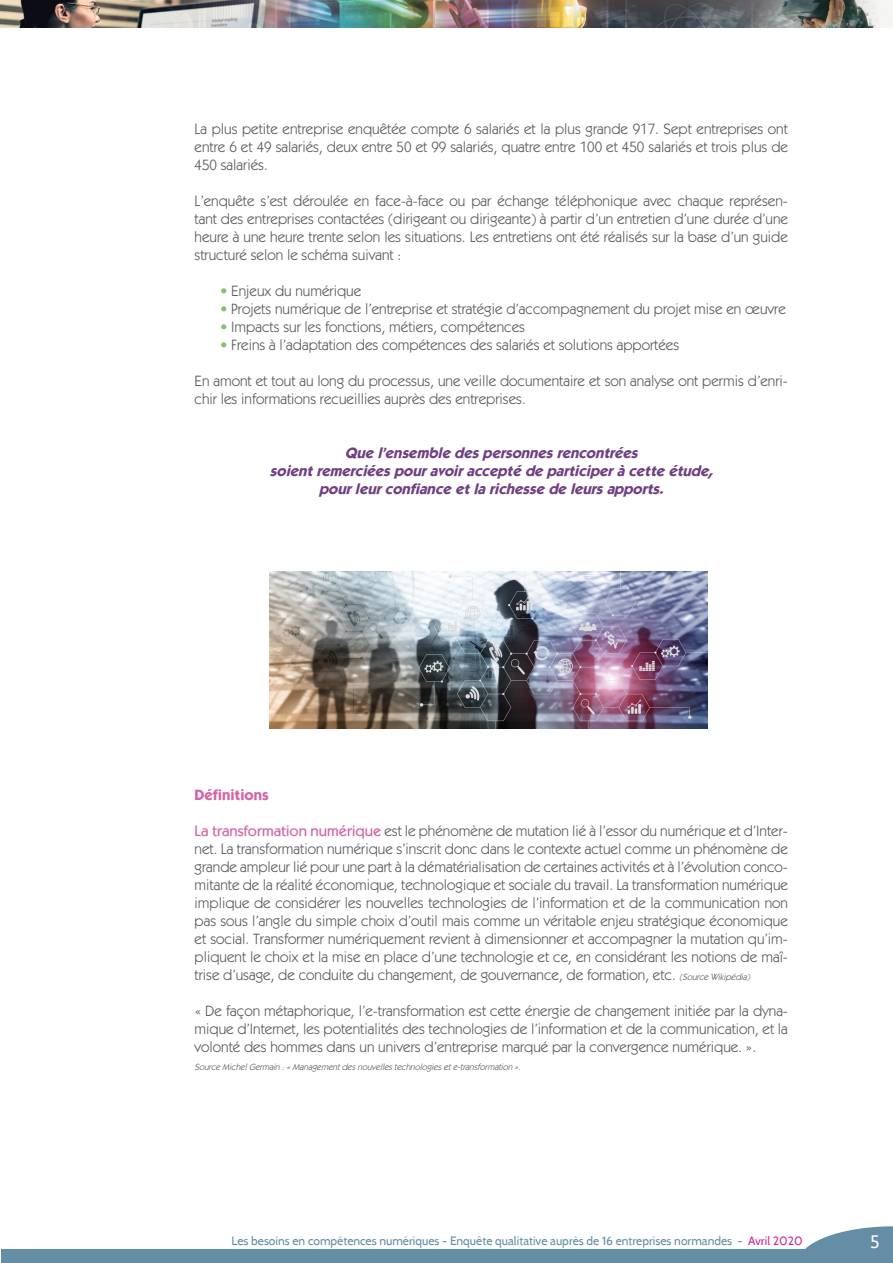
<style>
.page{position:relative;width:893px;height:1263px;background:#fff}
.page>*{position:absolute;margin:0;border:0;box-sizing:border-box;transform-origin:0 0}
.t1{font:18px "A Bee Zee";color:#fff}
.t2{font:15px/18px "Itc Kabel";color:#57585a;text-align:justify}
.t3{font:italic 700 15px "Itc Kabel";color:#6f3f81}
.t4{font:700 15px "Itc Kabel";color:#d464a5}
.t5{font:12px "Cabin";color:#648ea6}
.t6{font:italic 9px "Itc Kabel";color:#57585a}
.s1{color:#7fc565}
.s2{font-weight:500;color:#d464a5}
.s3{font-style:italic;font-size:9px}
.s4{color:#cc2d93}
</style>
<div class="page">
<div style="left:2px;top:1249px;width:891px;height:14px;background:#648ea6"></div>
<svg style="left:805px;top:1226px;width:88px;height:23px"></svg>
<img style="left:0;top:0;width:892px;height:28px">
<img style="left:269px;top:572px;width:439px;height:156px">
<p class="t2" style="left:195px;top:120px;width:595px">La plus petite entreprise enquêtée compte 6 salariés et la plus grande 917. Sept entreprises ont entre 6 et 49 salariés, deux entre 50 et 99 salariés, quatre entre 100 et 450 salariés et trois plus de 450 salariés.</p>
<p class="t2" style="left:195px;top:192px;width:595px">L’enquête s’est déroulée en face-à-face ou par échange téléphonique avec chaque représen&shy;tant des entreprises contactées (dirigeant ou dirigeante) à partir d’un entretien d’une durée d’une heure à une heure trente selon les situations. Les entretiens ont été réalisés sur la base d’un guide structuré selon le schéma suivant :</p>
<p class="t2" style="left:220px;top:282px;width:143px"><span class="s1">•</span> Enjeux du numérique</p>
<p class="t2" style="left:220px;top:300px;width:567px"><span class="s1">•</span> Projets numérique de l’entreprise et stratégie d’accompagnement du projet mise en œuvre</p>
<p class="t2" style="left:220px;top:318px;width:307px"><span class="s1">•</span> Impacts sur les fonctions, métiers, compétences</p>
<p class="t2" style="left:220px;top:336px;width:461px"><span class="s1">•</span> Freins à l’adaptation des compétences des salariés et solutions apportées</p>
<p class="t2" style="left:195px;top:372px;width:595px">En amont et tout au long du processus, une veille documentaire et son analyse ont permis d’enri&shy;chir les informations recueillies auprès des entreprises.</p>
<p class="t3" style="left:345px;top:446px;width:298px">Que l’ensemble despersonnesrencontrées</p>
<p class="t3" style="left:270px;top:464px;width:444px">soientremerciéespouravoiraccepté de participerà cette étude,</p>
<p class="t3" style="left:319px;top:482px;width:349px">pourleurconfiance etla richesse de leursapports.</p>
<p class="t4" style="left:195px;top:788px;width:76px">Définitions</p>
<p class="t2" style="left:195px;top:822px;width:595px"><span class="s2">La transformation numérique</span> est le phénomène de mutation lié à l’essor du numérique et d’Inter&shy;net. La transformation numérique s’inscrit donc dans le contexte actuel comme un phénomène de grande ampleur lié pour une part à la dématérialisation de certaines activités et à l’évolution conco&shy;mitante de la réalité économique, technologique et sociale du travail. La transformation numérique implique de considérer les nouvelles technologies de l’information et de la communication non pas sous l’angle du simple choix d’outil mais comme un véritable enjeu stratégique économique et social. Transformer numériquement revient à dimensionner et accompagner la mutation qu’im&shy;pliquent le choix et la mise en place d’une technologie et ce, en considérant les notions de maî&shy;trise d’usage, de conduite du changement, de gouvernance, de formation, etc. <span class="s3">(SourceWikipédia)</span></p>
<p class="t2" style="left:195px;top:1002px;width:595px">« De façon métaphorique, l’e-transformation est cette énergie de changement initiée par la dyna&shy;mique d’Internet, les potentialités des technologies de l’information et de la communication, et la volonté des hommes dans un univers d’entreprise marqué par la convergence numérique. ».</p>
<p class="t6" style="left:195px;top:1062px;width:330px">SourceMichelGermain:«Managementdesnouvellestechnologiesete-transformation».</p>
<p class="t5" style="left:231px;top:1233px;width:573px">Les besoins en compétences numériques - Enquête qualitative auprès de 16 entreprises normandes - <span class="s4">Avril 2020</span></p>
<p class="t1" style="left:869px;top:1231px;width:12px">5</p>
</div>
